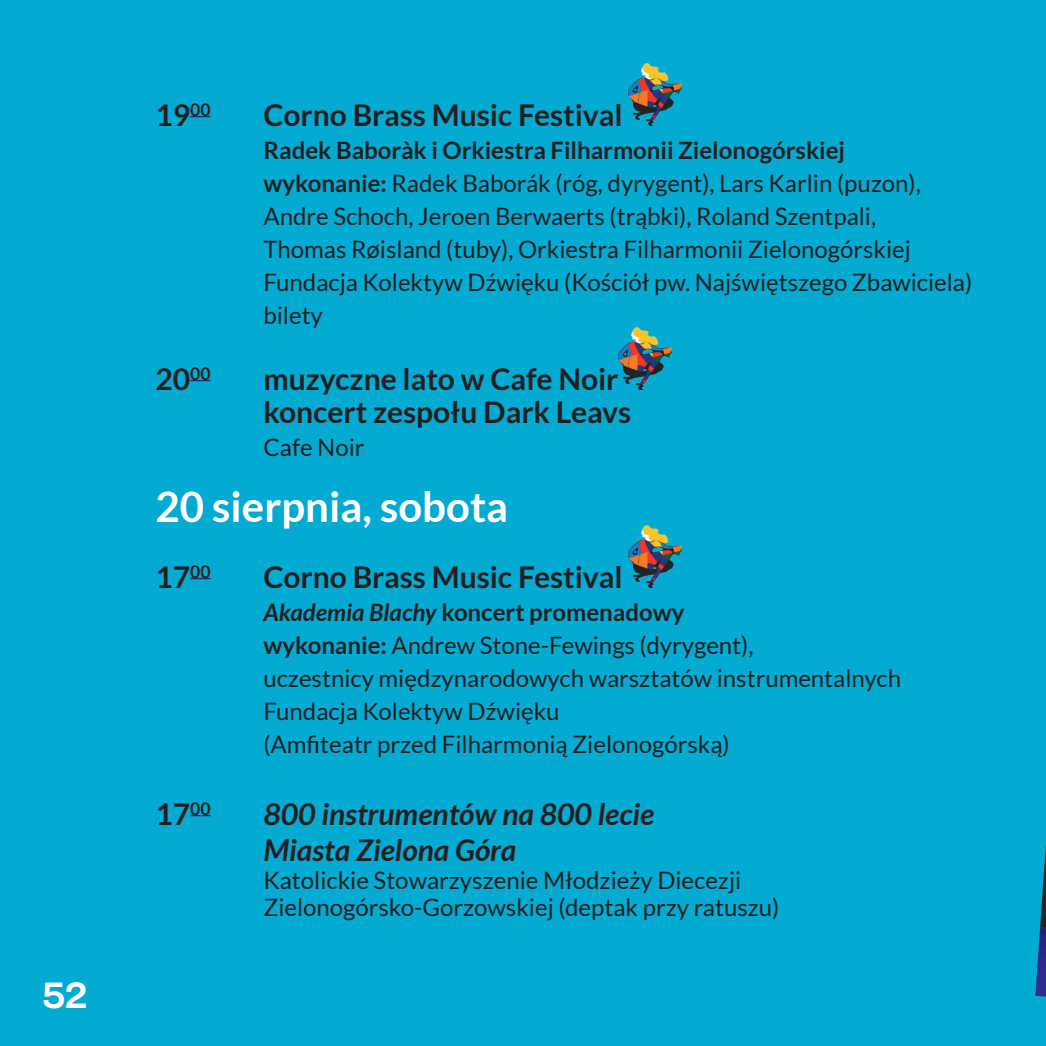
<style>
.page{position:relative;width:1046px;height:1046px;background:#03aad2}
.page>*{position:absolute;margin:0;border:0;box-sizing:border-box;transform-origin:0 0}
.t1{font:700 42px "Lato";color:#fff}
.t2{font:700 36px "Zona Pro";color:#fff}
.t3{font:700 30px/33px "Lato";color:#231f20}
.t4{font:italic 700 30px/36px "Lato";color:#231f20}
.t5{font:24px/33px "Lato";color:#231f20}
.s1{font-weight:700}
.s2{font-weight:700;font-style:italic}
</style>
<div class="page">
<svg style="left:190px;top:116px;width:21px;height:1px"></svg>
<svg style="left:190px;top:380px;width:21px;height:1px"></svg>
<svg style="left:190px;top:578px;width:21px;height:1px"></svg>
<svg style="left:190px;top:815px;width:21px;height:1px"></svg>
<img style="left:629px;top:63px;width:52px;height:63px">
<img style="left:619px;top:327px;width:52px;height:63px">
<img style="left:629px;top:525px;width:52px;height:63px">
<img style="left:1035px;top:844px;width:11px;height:153px">
<h2 class="t2" style="left:43px;top:973px;width:46px">52</h2>
<p class="t3" style="left:155px;top:98px;width:57px">19<sup>00</sup></p>
<p class="t3" style="left:263px;top:98px;width:361px">Corno Brass Music Festival</p>
<p class="t5" style="left:263px;top:133px;width:710px"><span class="s1">Radek Baboràk i Orkiestra Filharmonii Zielonogórskiej wykonanie:</span> Radek Baborák (róg, dyrygent), Lars Karlin (puzon), Andre Schoch, Jeroen Berwaerts (trąbki), Roland Szentpali,<br>Thomas Røisland (tuby), Orkiestra Filharmonii Zielonogórskiej Fundacja Kolektyw Dźwięku (Kościół pw. Najświętszego Zbawiciela) bilety</p>
<p class="t3" style="left:155px;top:362px;width:57px">20<sup>00</sup></p>
<p class="t3" style="left:263px;top:362px;width:369px">muzyczne lato w Cafe Noir koncert zespołu Dark Leavs</p>
<p class="t5" style="left:263px;top:430px;width:103px">Cafe Noir</p>
<h1 class="t1" style="left:155px;top:482px;width:354px">20 sierpnia, sobota</h1>
<p class="t3" style="left:155px;top:560px;width:57px">17<sup>00</sup></p>
<p class="t3" style="left:263px;top:560px;width:361px">Corno Brass Music Festival</p>
<p class="t5" style="left:263px;top:595px;width:639px"><span class="s2">Akademia Blachy</span> <span class="s1">koncert promenadowy<br>wykonanie:</span> Andrew Stone-Fewings (dyrygent),<br>uczestnicy międzynarodowych warsztatów instrumentalnych Fundacja Kolektyw Dźwięku<br>(Amfiteatr przed Filharmonią Zielonogórską)</p>
<p class="t3" style="left:155px;top:797px;width:57px">17<sup>00</sup></p>
<p class="t4" style="left:263px;top:796px;width:392px">800 instrumentów na 800 lecie<br>Miasta Zielona Góra</p>
<p class="t5" style="left:263px;top:867px;width:518px;line-height:27px">Katolickie Stowarzyszenie Młodzieży Diecezji<br>Zielonogórsko-Gorzowskiej (deptak przy ratuszu)</p>
</div>
